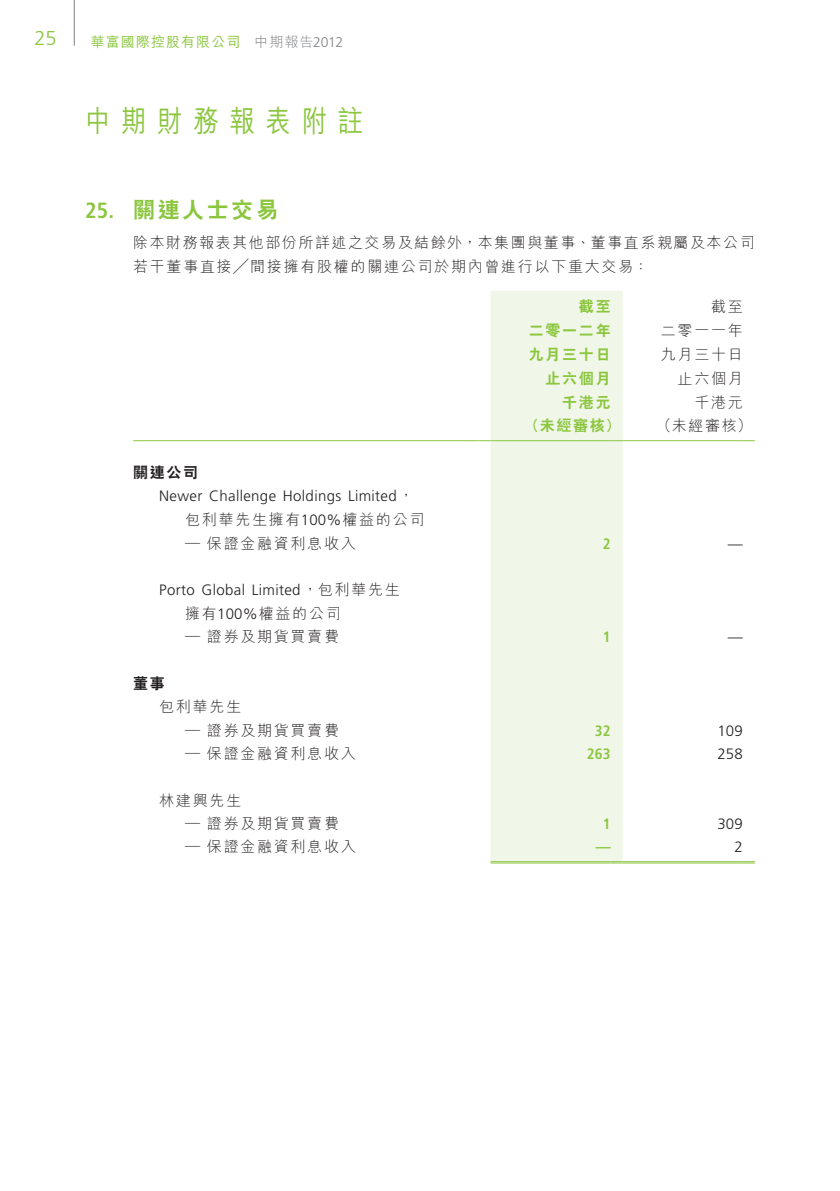
<style>
.page{position:relative;width:840px;height:1191px;background:#fff}
.page>*{position:absolute;margin:0;border:0;box-sizing:border-box;transform-origin:0 0}
.t1{font:500 30px "M Hei HK";letter-spacing:.415em;color:#8bc63e;scale:.85 1}
._03_H1{font:800 22px "C Hei 2 HK";letter-spacing:.115em;color:#8bc63e}
._03_H1-2{font:700 condensed 22px "Frutiger LT Std";color:#8bc63e}
.t2{font:300 20px "Frutiger LT Std";color:#8bc63e}
._15_Table_Stub{font:300 15px/24px "Frutiger LT Std";letter-spacing:.025em;color:#231f20}
._12___P2{font:300 15px/24px "M Hei HK";letter-spacing:.1em;color:#231f20}
._15_Table_Stub-2{font:300 15px "M Hei HK";letter-spacing:.115em;color:#231f20}
._31_table_tab_6pt{font:800 15px/24px "C Hei 2 HK";letter-spacing:.115em;color:#8bc63e;text-align:right}
._31_table_tab_6pt-2{font:300 15px/24px "M Hei HK";letter-spacing:.115em;color:#231f20;text-align:right}
._31_table_tab_6pt-3{font:300 15px "Frutiger LT Std";letter-spacing:.015em;color:#231f20}
._31_table_tab_6pt-4{font:700 condensed 15px "Frutiger LT Std";color:#8bc63e}
._15_Table_Stub-3{font:800 15px "C Hei 2 HK";letter-spacing:.115em;color:#231f20}
.t3{font:500 14px "M Hei HK";letter-spacing:.075em;color:#8bc63e}
.t4{font:300 14px "M Hei HK";color:#808285}
.s1{font-family:"Frutiger LT Std"}
.s2{font-family:"M Hei HK"}
</style>
<div class="page">
<hr style="left:74px;top:0;width:1px;height:46px;background:#808285">
<div style="left:490px;top:291px;width:132px;height:570px;background:#f1f7e8"></div>
<hr style="left:133px;top:440px;width:345px;height:1px;background:#8bc63e">
<svg style="left:478px;top:440px;width:12px;height:1px"></svg>
<hr style="left:490px;top:440px;width:120px;height:1px;background:#8bc63e">
<svg style="left:610px;top:440px;width:12px;height:1px"></svg>
<hr style="left:622px;top:440px;width:120px;height:1px;background:#8bc63e">
<svg style="left:742px;top:440px;width:12px;height:1px"></svg>
<hr style="left:490px;top:861px;width:120px;height:1px;background:#8bc63e">
<hr style="left:490px;top:862px;width:120px;height:1px;background:#8bc63e">
<svg style="left:610px;top:861px;width:12px;height:2px"></svg>
<hr style="left:622px;top:861px;width:120px;height:1px;background:#8bc63e">
<hr style="left:622px;top:862px;width:120px;height:1px;background:#8bc63e">
<svg style="left:742px;top:861px;width:12px;height:2px"></svg>
<h3 class="t2" style="left:34px;top:27px;width:24px">25</h3>
<p class="t3" style="left:91px;top:31px;width:151px">華富國際控股有限公司</p>
<p class="t4" style="left:254px;top:32px;width:90px">中期報告<span class="s1">2012</span></p>
<h1 class="t1" style="left:85px;top:100px;width:328px">中期財務報表附註</h1>
<p class="_03_H1-2" style="left:85px;top:197px;width:31px">25.</p>
<p class="_03_H1" style="left:133px;top:195px;width:146px">關連人士交易</p>
<p class="_12___P2" style="left:133px;top:230px;width:622px">除本財務報表其他部份所詳述之交易及結餘外，本集團與董事、董事直系親屬及本公司若干董事直接╱間接擁有股權的關連公司於期內曾進行以下重大交易：</p>
<p class="_31_table_tab_6pt" style="left:528px;top:295px;width:83px">截至<br>二零一二年九月三十日止六個月</p>
<p class="_31_table_tab_6pt-2" style="left:660px;top:294px;width:83px">截至<br>二零一一年九月三十日止六個月</p>
<p class="_31_table_tab_6pt-2" style="left:694px;top:389px;width:50px">千港元</p>
<p class="_31_table_tab_6pt" style="left:562px;top:390px;width:50px">千港元</p>
<p class="_31_table_tab_6pt" style="left:524px;top:413px;width:97px">（未經審核）</p>
<p class="_31_table_tab_6pt-2" style="left:656px;top:413px;width:97px">（未經審核(</p>
<p class="_15_Table_Stub-3" style="left:133px;top:462px;width:67px">關連公司</p>
<p class="_15_Table_Stub" style="left:185px;top:484px;width:240px;text-indent:-26px">Newer Challenge Holdings Limited <span class="s2">，包利華先生擁有</span>100%<span class="s2">權益的公司</span></p>
<p class="_15_Table_Stub-2" style="left:185px;top:532px;width:172px">─ 保證金融資利息收入</p>
<p class="_15_Table_Stub" style="left:185px;top:578px;width:216px;text-indent:-26px">Porto Global Limited <span class="s2">，包利華先生擁有</span>100%<span class="s2">權益的公司</span></p>
<p class="_31_table_tab_6pt-4" style="left:602px;top:534px;width:9px">2</p>
<p class="_31_table_tab_6pt-3" style="left:727px;top:535px;width:16px">—</p>
<p class="_15_Table_Stub-2" style="left:185px;top:626px;width:155px">─ 證券及期貨買賣費</p>
<p class="_31_table_tab_6pt-4" style="left:602px;top:628px;width:9px">1</p>
<p class="_31_table_tab_6pt-3" style="left:727px;top:629px;width:16px">—</p>
<p class="_15_Table_Stub-3" style="left:133px;top:673px;width:33px">董事</p>
<p class="_15_Table_Stub-2" style="left:159px;top:696px;width:83px">包利華先生</p>
<p class="_15_Table_Stub-2" style="left:185px;top:719px;width:155px">─ 證券及期貨買賣費</p>
<p class="_31_table_tab_6pt-4" style="left:594px;top:721px;width:17px">32</p>
<p class="_31_table_tab_6pt-3" style="left:717px;top:722px;width:27px">109</p>
<p class="_15_Table_Stub-2" style="left:185px;top:743px;width:172px">─ 保證金融資利息收入</p>
<p class="_15_Table_Stub-2" style="left:159px;top:789px;width:83px">林建興先生</p>
<p class="_31_table_tab_6pt-4" style="left:586px;top:745px;width:25px">263</p>
<p class="_31_table_tab_6pt-3" style="left:717px;top:745px;width:27px">258</p>
<p class="_15_Table_Stub-2" style="left:185px;top:813px;width:155px">─ 證券及期貨買賣費</p>
<p class="_31_table_tab_6pt-4" style="left:602px;top:815px;width:9px">1</p>
<p class="_31_table_tab_6pt-3" style="left:717px;top:815px;width:27px">309</p>
<p class="_15_Table_Stub-2" style="left:185px;top:836px;width:172px">─ 保證金融資利息收入</p>
<p class="_31_table_tab_6pt-4" style="left:595px;top:838px;width:16px">—</p>
<p class="_31_table_tab_6pt-3" style="left:734px;top:838px;width:10px">2</p>
</div>
